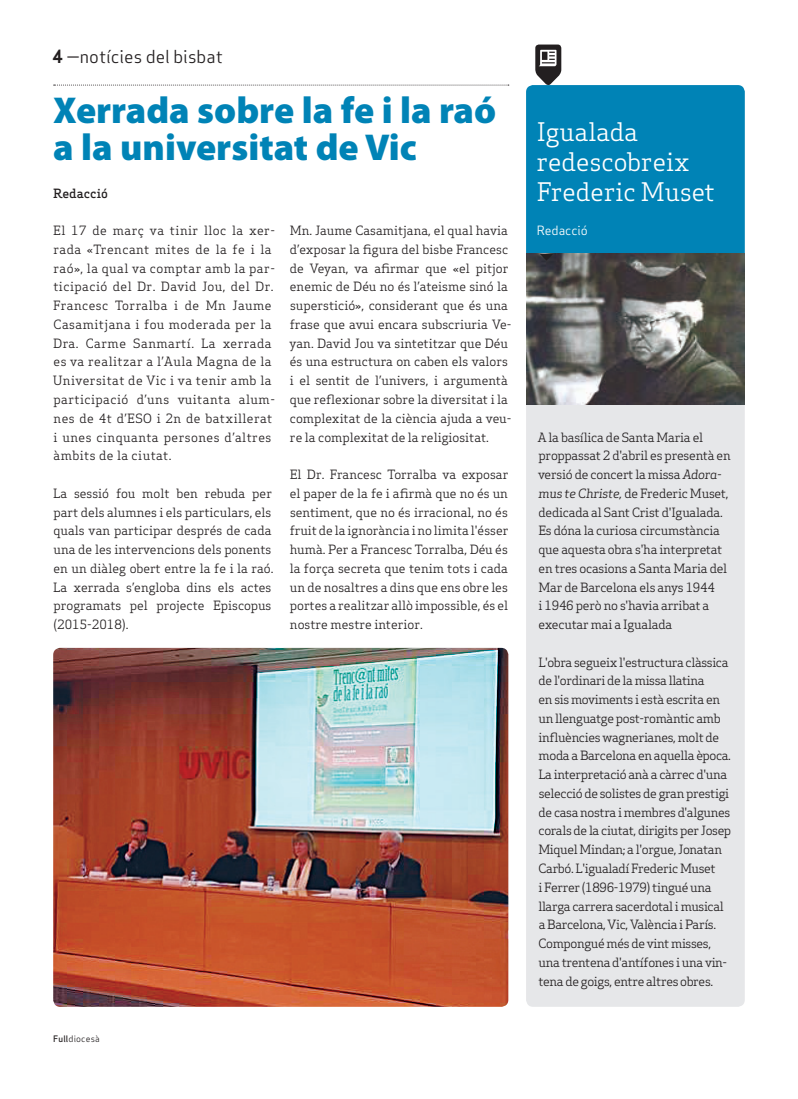
<style>
.page{position:relative;width:798px;height:1099px;background:#fff}
.page>*{position:absolute;margin:0;border:0;box-sizing:border-box;transform-origin:0 0}
.Titulars{font:900 37.5px/37.5px "Myriad Pro";color:#0083b6}
.Subtitol_Secció{font:25px/30px "Apex Serif";color:#fff}
.Capçalera{font:17.5px "Apex Sans Book T";color:#231f20}
.Text_General{font:12.5px/18.8px "Apex Serif";letter-spacing:-.01em;color:#231f20}
.Text_General-2{font:12.5px/18.8px "Apex Serif";letter-spacing:-.03em;color:#231f20}
.Text_General-3{font:12.5px/18.8px "Apex Serif";letter-spacing:.035em;color:#231f20}
.Autors{font:500 12.5px "Apex Serif";color:#231f20}
.Titulars-2{font:12.5px "Apex Sans Book T";color:#fff}
.Data_Peu{font:8.75px "Apex Sans Book T";letter-spacing:.02em;color:#231f20}
.s1{font-family:"Apex Sans Bold T"}
.s2{font-family:"Apex Sans Medium T"}
.s3{font-style:italic}
</style>
<div class="page">
<img style="left:53px;top:648px;width:455px;height:358px">
<svg style="left:54px;top:85px;width:454px;height:1px"></svg>
<div style="left:526px;top:85px;width:218px;height:921px;background:#e6e7e9;border-radius:7px"></div>
<div style="left:526px;top:85px;width:218px;height:169px;background:#0083b6"></div>
<img style="left:526px;top:254px;width:218px;height:150px">
<svg style="left:539px;top:254px;width:14px;height:6px"></svg>
<svg style="left:535px;top:45px;width:26px;height:41px"></svg>
<p class="Capçalera" style="left:52px;top:46px;width:172px"><span class="s1">4</span> —notícies del bisbat</p>
<p class="Titulars" style="left:53px;top:90px;width:444px">Xerrada sobre la fe i la raó a la universitat de Vic</p>
<p class="Autors" style="left:53px;top:185px;width:56px">Redacció</p>
<p class="Text_General-3" style="left:53px;top:221px;width:223px">El 17 de març va tinir lloc la xer&shy;rada «Trencant mites de la fe i la raó», la qual va comptar amb la par&shy;ticipació del Dr. David Jou, del Dr.<br>Francesc Torralba i de Mn Jaume<br>Casamitjana i fou moderada per la<br>Dra. Carme Sanmartí. La xerrada es va realitzar a l’Aula Magna de la<br>Universitat de Vic i va tenir amb la participació d’uns vuitanta alum&shy;nes de 4t d’ESO i 2n de batxillerat i unes cinquanta persones d’altres àmbits de la ciutat.</p>
<p class="Text_General" style="left:53px;top:483px;width:222px">La sessió fou molt ben rebuda per part dels alumnes i els particulars, els quals van participar després de cada una de les intervencions dels ponents en un diàleg obert entre la fe i la raó.<br>La xerrada s’engloba dins els actes programats pel projecte Episcopus (2015-2018).</p>
<p class="Text_General" style="left:289px;top:221px;width:223px">Mn. Jaume Casamitjana, el qual havia d’exposar la figura del bisbe Francesc de Veyan, va afirmar que «el pitjor enemic de Déu no és l’ateisme sinó la superstició», considerant que és una frase que avui encara subscriuria Ve&shy;yan. David Jou va sintetitzar que Déu és una estructura on caben els valors i el sentit de l’univers, i argumentà que reflexionar sobre la diversitat i la complexitat de la ciència ajuda a veu&shy;re la complexitat de la religiositat.</p>
<p class="Text_General" style="left:289px;top:465px;width:220px;text-align:justify">El Dr. Francesc Torralba va exposar el paper de la fe i afirmà que no és un sentiment, que no és irracional, no és fruit de la ignorància i no limita l'ésser humà. Per a Francesc Torralba, Déu és la força secreta que tenim tots i cada un de nosaltres a dins que ens obre les portes a realitzar allò impossible, és el nostre mestre interior.</p>
<p class="Data_Peu" style="left:53px;top:1032px;width:48px"><span class="s2">Full</span>diocesà</p>
<p class="Subtitol_Secció" style="left:536px;top:117px;width:180px">Igualada redescobreix<br>Frederic Muset</p>
<p class="Titulars-2" style="left:536px;top:222px;width:53px">Redacció</p>
<p class="Text_General" style="left:537px;top:427px;width:194px">A la basílica de Santa Maria el proppassat 2 d'abril es presentà en versió de concert la missa <span class="s3">Adora&shy;mus te Christe,</span> de Frederic Muset, dedicada al Sant Crist d'Igualada.<br>Es dóna la curiosa circumstància que aquesta obra s'ha interpretat en tres ocasions a Santa Maria del<br>Mar de Barcelona els anys 1944<br>i 1946 però no s'havia arribat a executar mai a Igualada</p>
<p class="Text_General-2" style="left:538px;top:652px;width:194px">L'obra segueix l'estructura clàssica de l'ordinari de la missa llatina<br>en sis moviments i està escrita en un llenguatge post-romàntic amb influències wagnerianes, molt de moda a Barcelona en aquella època.<br>La interpretació anà a càrrec d'una selecció de solistes de gran prestigi de casa nostra i membres d'algunes corals de la ciutat, dirigits per Josep Miquel Mindan; a l'orgue, Jonatan Carbó. L'igualadí Frederic Muset<br>i Ferrer (1896-1979) tingué una llarga carrera sacerdotal i musical a Barcelona, Vic, València i París.<br>Compongué més de vint misses, una trentena d'antífones i una vin&shy;tena de goigs, entre altres obres.</p>
</div>
